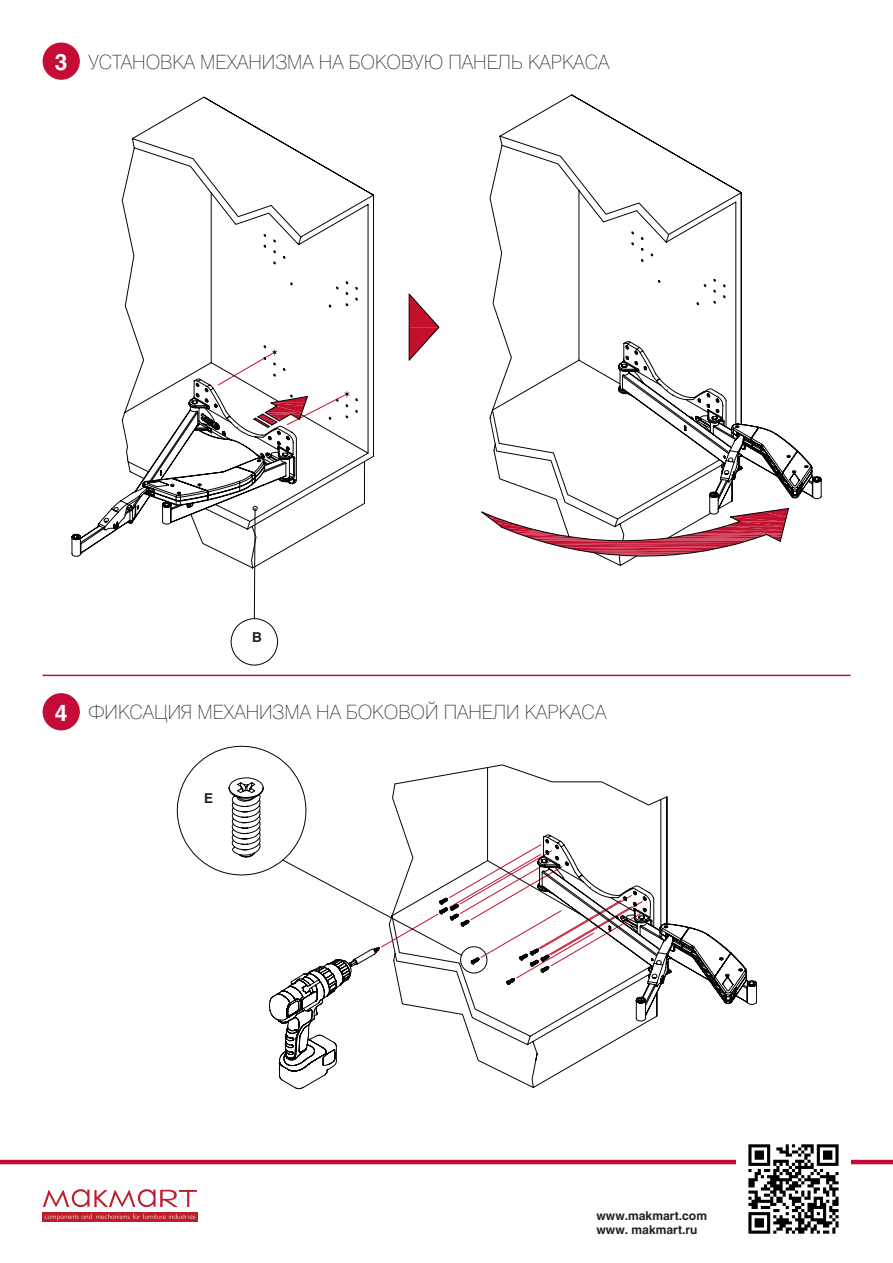
<style>
.page{position:relative;width:893px;height:1263px;background:#fff}
.page>*{position:absolute;margin:0;border:0;box-sizing:border-box;transform-origin:0 0}
.t1{font:700 22.5px "Helios";color:#fff}
.t2{font:19.5px "Helios Thin C";color:#231f20}
.t3{font:700 13.5px "Helios";color:#231f20}
.t4{font:700 12px/14.4px "Helios";color:#231f20}
</style>
<div class="page">
<div style="left:42px;top:1212px;width:156px;height:10px;background:#be1d2c"></div>
<svg style="left:45px;top:1214px;width:150px;height:6px"></svg>
<svg style="left:43px;top:1189px;width:154px;height:18px"></svg>
<hr style="left:0;top:1160px;width:893px;height:4px;background:#c40c37">
<img style="left:737px;top:1144px;width:113px;height:90px">
<div style="left:43px;top:43px;width:36px;height:36px;background:#c40c37;border-radius:50%"></div>
<div style="left:43px;top:43px;width:37px;height:37px;border:2px solid #c40c37;border-radius:50%"></div>
<div style="left:43px;top:694px;width:36px;height:36px;background:#c40c37;border-radius:50%"></div>
<div style="left:43px;top:693px;width:37px;height:37px;border:2px solid #c40c37;border-radius:50%"></div>
<hr style="left:43px;top:675px;width:807px;height:1px;background:#c40c37">
<svg style="left:489px;top:95px;width:253px;height:246px"></svg>
<svg style="left:121px;top:96px;width:253px;height:569px"></svg>
<svg style="left:188px;top:231px;width:538px;height:388px"></svg>
<svg style="left:72px;top:348px;width:286px;height:209px"></svg>
<svg style="left:104px;top:409px;width:377px;height:122px"></svg>
<svg style="left:193px;top:345px;width:288px;height:135px"></svg>
<svg style="left:481px;top:341px;width:341px;height:216px"></svg>
<svg style="left:177px;top:746px;width:491px;height:130px"></svg>
<svg style="left:269px;top:834px;width:488px;height:255px"></svg>
<p class="t1" style="left:55px;top:49px;width:14px">3</p>
<p class="t2" style="left:88px;top:50px;width:523px">УСТАНОВКА МЕХАНИЗМА НА БОКОВУЮ ПАНЕЛЬ КАРКАСА</p>
<p class="t3" style="left:252px;top:629px;width:11px">B</p>
<p class="t1" style="left:55px;top:699px;width:14px">4</p>
<p class="t2" style="left:88px;top:701px;width:519px">ФИКСАЦИЯ МЕХАНИЗМА НА БОКОВОЙ ПАНЕЛИ КАРКАСА</p>
<p class="t3" style="left:204px;top:790px;width:11px">Е</p>
<p class="t4" style="left:596px;top:1208px;width:112px">www.makmart.com www. makmart.ru</p>
</div>
